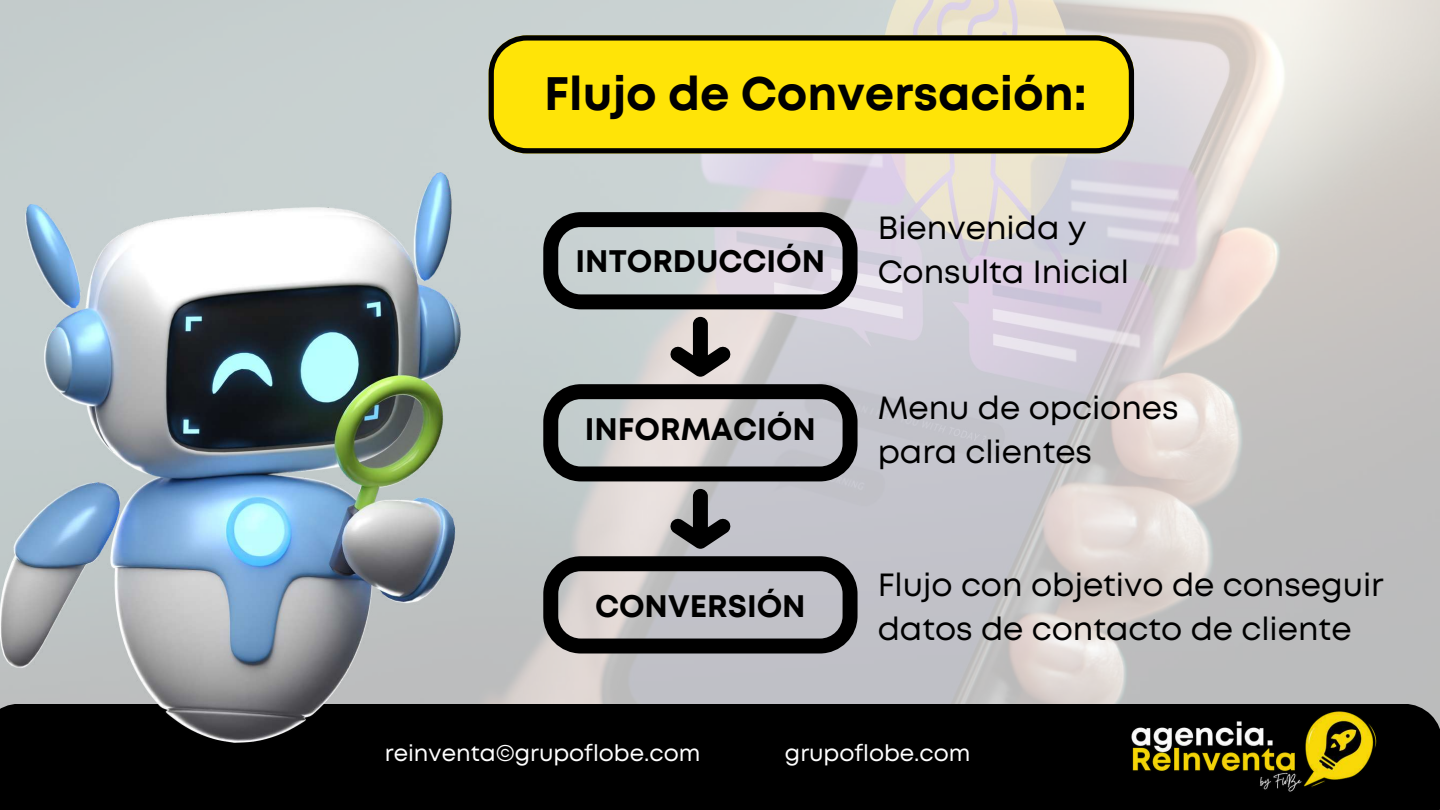
<style>
.page{position:relative;width:1440px;height:810px;background:#fff}
.page>*{position:absolute;margin:0;border:0;box-sizing:border-box;transform-origin:0 0}
.t1{font:700 46.9px "Mont";color:#000}
.t2{font:32.1px/44.2px "Mont";color:#000}
.t3{font:700 31.1px "Mont";color:#000}
.t4{font:22.8px "Mont";color:#fff}
</style>
<div class="page">
<img style="left:0;top:0;width:1440px;height:704px">
<div style="left:0;top:704px;width:1440px;height:106px;background:#000"></div>
<img style="left:1088px;top:584px;width:332px;height:226px">
<svg style="left:489px;top:35px;width:645px;height:118px;background:#e6ce09"></svg>
<img style="left:0;top:172px;width:460px;height:570px">
<svg style="left:543px;top:212px;width:315px;height:97px;background:#898a8d"></svg>
<svg style="left:543px;top:384px;width:315px;height:97px;background:#878788"></svg>
<svg style="left:543px;top:556px;width:315px;height:98px;background:#828183"></svg>
<svg style="left:669px;top:317px;width:62px;height:60px;background:#85807e"></svg>
<svg style="left:669px;top:489px;width:62px;height:60px;background:#737375"></svg>
<h1 class="t1" style="left:544px;top:76px;width:544px">Flujo de Conversación:</h1>
<p class="t3" style="left:576px;top:249px;width:251px">INTORDUCCIÓN</p>
<p class="t3" style="left:585px;top:417px;width:233px">INFORMACIÓN</p>
<p class="t3" style="left:595px;top:595px;width:212px">CONVERSIÓN</p>
<p class="t2" style="left:878px;top:208px;width:253px">Bienvenida y<br>Consulta Inicial</p>
<p class="t2" style="left:878px;top:388px;width:302px">Menu de opciones para clientes</p>
<p class="t2" style="left:878px;top:565px;width:507px">Flujo con objetivo de conseguir datos de contacto de cliente</p>
<p class="t4" style="left:385px;top:745px;width:317px">reinventa©grupoflobe.com</p>
<p class="t4" style="left:785px;top:745px;width:187px">grupoflobe.com</p>
</div>
